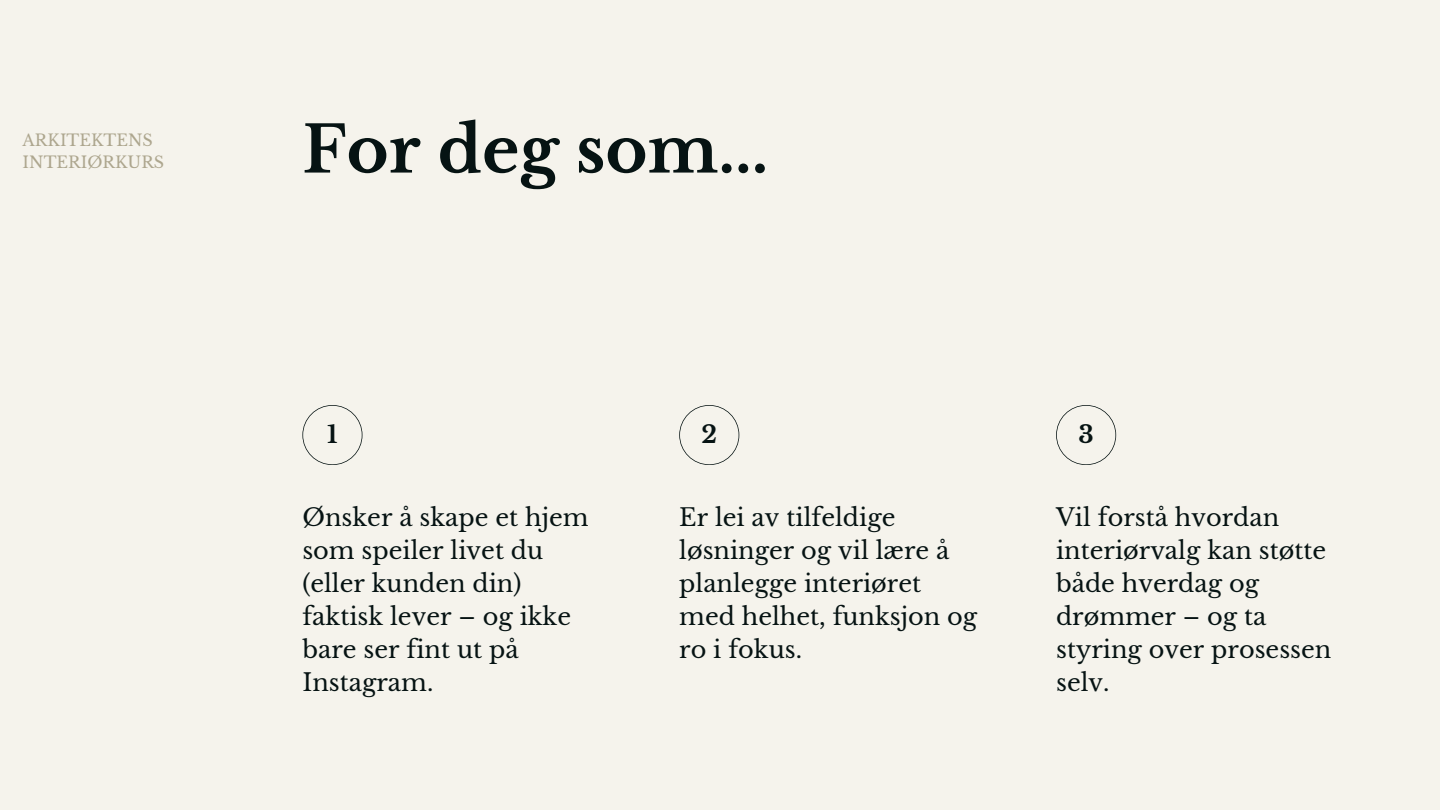
<style>
.page{position:relative;width:1440px;height:810px;background:#f5f3ec}
.page>*{position:absolute;margin:0;border:0;box-sizing:border-box;transform-origin:0 0}
.t1{font:700 64px "Libre Baskerville";color:#061313}
.t2{font:24px/33px "Libre Baskerville";color:#061313}
.t3{font:700 24px "Libre Baskerville";color:#061313}
.t4{font:16px/21.8px "Libre Baskerville";color:#ada68e}
</style>
<div class="page">
<svg style="left:302px;top:405px;width:60px;height:60px"></svg>
<svg style="left:679px;top:405px;width:60px;height:60px"></svg>
<svg style="left:1056px;top:405px;width:60px;height:60px"></svg>
<h2 class="t4" style="left:23px;top:129px;width:143px">ARKITEKTENS<br>INTERIØRKURS</h2>
<p class="t1" style="left:302px;top:110px;width:467px">For deg som...</p>
<h2 class="t3" style="left:327px;top:420px;width:12px">1</h2>
<p class="t3" style="left:701px;top:420px;width:17px">2</p>
<h2 class="t3" style="left:1078px;top:420px;width:17px">3</h2>
<p class="t2" style="left:302px;top:501px;width:288px">Ønsker å skape et hjem som speiler livet du (eller kunden din) faktisk lever – og ikke bare ser fint ut på<br>Instagram.</p>
<h1 class="t2" style="left:679px;top:501px;width:300px">Er lei av tilfeldige løsninger og vil lære å planlegge interiøret med helhet, funksjon og ro i fokus.</h1>
<p class="t2" style="left:1056px;top:501px;width:277px">Vil forstå hvordan interiørvalg kan støtte både hverdag og drømmer – og ta styring over prosessen selv.</p>
</div>
